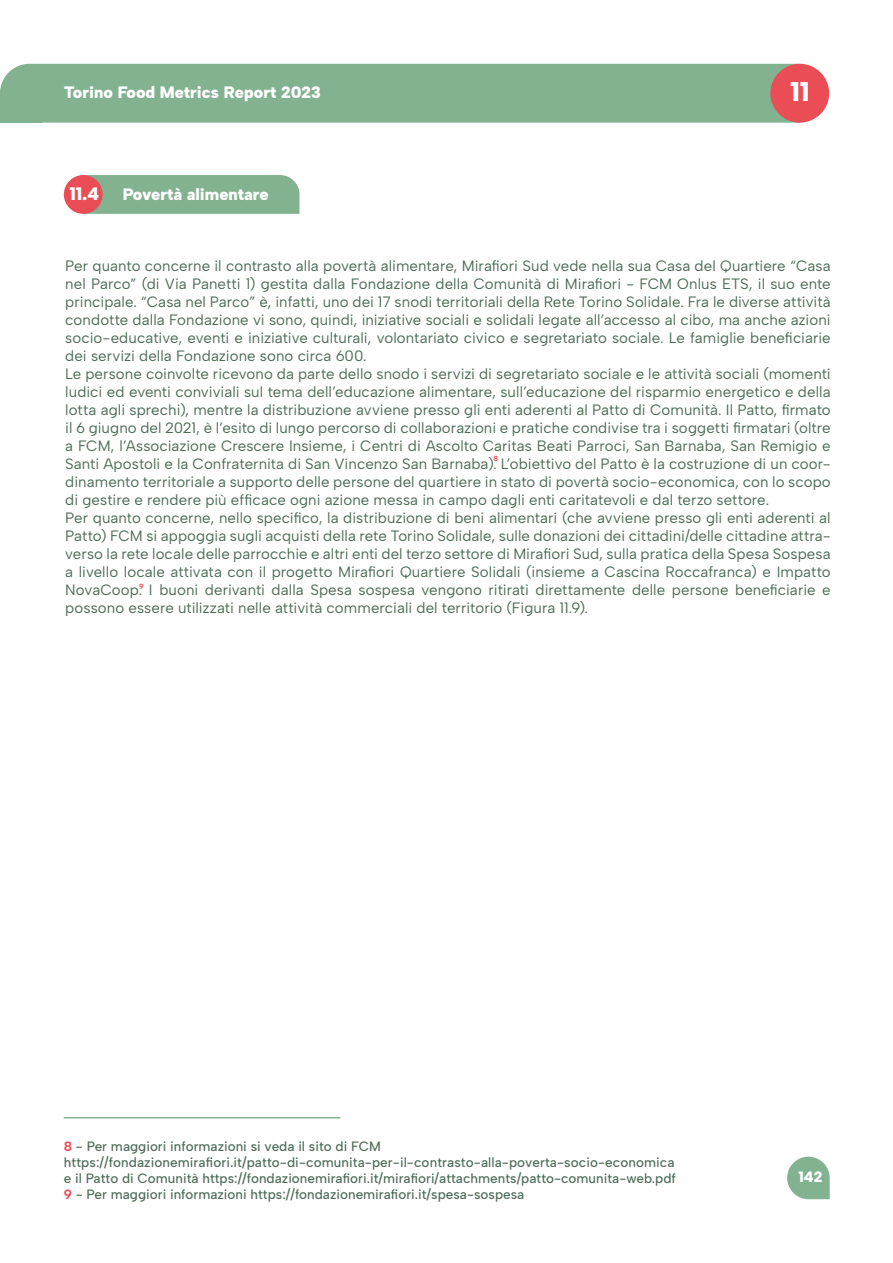
<style>
.page{position:relative;width:893px;height:1263px;background:#fff}
.page>*{position:absolute;margin:0;border:0;box-sizing:border-box;transform-origin:0 0}
.t1{font:900 27px "Albert Sans";color:#fff}
.t2{font:900 18px "Albert Sans";color:#fff}
.t3{font:900 16.5px "Albert Sans";color:#fff}
.t4{font:15px/18px "Albert Sans";letter-spacing:.005em;color:#4e6c56}
.t5{font:900 15px "Albert Sans";color:#fff}
.t6{font:500 13.5px/16.2px "Albert Sans";color:#4e6c56}
.t7{font:700 7.5px "Albert Sans";color:#ea4d56}
.s1{font-weight:700;color:#ea4d56}
</style>
<div class="page">
<div style="left:0;top:64px;width:794px;height:59px;background:#83b291"></div>
<div style="left:770px;top:64px;width:59px;height:59px;background:#ea4d56;border-radius:50%"></div>
<div style="left:0;top:93px;width:42px;height:30px;background:#83b291"></div>
<div style="left:88px;top:175px;width:211px;height:39px;background:#83b291"></div>
<div style="left:64px;top:175px;width:39px;height:39px;background:#ea4d56;border-radius:50%"></div>
<hr style="left:64px;top:1117px;width:276px;height:1px;background:#83b291">
<svg style="left:787px;top:1157px;width:43px;height:42px;background:#97bea3"></svg>
<p class="t3" style="left:64px;top:82px;width:259px">Torino Food Metrics Report 2023</p>
<h1 class="t1" style="left:790px;top:75px;width:21px">11</h1>
<p class="t2" style="left:69px;top:182px;width:31px">11.4</p>
<p class="t3" style="left:123px;top:184px;width:147px">Povertà alimentare</p>
<p class="t4" style="left:65px;top:257px;width:767px">Per quanto concerne il contrasto alla povertà alimentare, Mirafiori Sud vede nella sua Casa del Quartiere “Casa nel Parco” (di Via Panetti 1) gestita dalla Fondazione della Comunità di Mirafiori - FCM Onlus ETS, il suo ente principale. “Casa nel Parco” è, infatti, uno dei 17 snodi territoriali della Rete Torino Solidale. Fra le diverse attività condotte dalla Fondazione vi sono, quindi, iniziative sociali e solidali legate all’accesso al cibo, ma anche azioni socio-educative, eventi e iniziative culturali, volontariato civico e segretariato sociale. Le famiglie beneficiarie dei servizi della Fondazione sono circa 600.<br>Le persone coinvolte ricevono da parte dello snodo i servizi di segretariato sociale e le attività sociali (momenti ludici ed eventi conviviali sul tema dell’educazione alimentare, sull’educazione del risparmio energetico e della lotta agli sprechi), mentre la distribuzione avviene presso gli enti aderenti al Patto di Comunità. Il Patto, firmato il 6 giugno del 2021, è l’esito di lungo percorso di collaborazioni e pratiche condivise tra i soggetti firmatari (oltre a FCM, l’Associazione Crescere Insieme, i Centri di Ascolto Caritas Beati Parroci, San Barnaba, San Remigio e Santi Apostoli e la Confraternita di San Vincenzo San Barnaba). L’obiettivo del Patto è la costruzione di un coor&shy;dinamento territoriale a supporto delle persone del quartiere in stato di povertà socio-economica, con lo scopo di gestire e rendere più efficace ogni azione messa in campo dagli enti caritatevoli e dal terzo settore.<br>Per quanto concerne, nello specifico, la distribuzione di beni alimentari (che avviene presso gli enti aderenti al Patto) FCM si appoggia sugli acquisti della rete Torino Solidale, sulle donazioni dei cittadini/delle cittadine attra&shy;verso la rete locale delle parrocchie e altri enti del terzo settore di Mirafiori Sud, sulla pratica della Spesa Sospesa a livello locale attivata con il progetto Mirafiori Quartiere Solidali (insieme a Cascina Roccafranca) e Impatto NovaCoop. I buoni derivanti dalla Spesa sospesa vengono ritirati direttamente delle persone beneficiarie e possono essere utilizzati nelle attività commerciali del territorio (Figura 11.9).</p>
<p class="t7" style="left:493px;top:454px;width:6px">8</p>
<p class="t7" style="left:139px;top:581px;width:6px">9</p>
<p class="t6" style="left:64px;top:1138px;width:614px"><span class="s1">8</span> - Per maggiori informazioni si veda il sito di FCM https://fondazionemirafiori.it/patto-di-comunita-per-il-contrasto-alla-poverta-socio-economica e il Patto di Comunità https://fondazionemirafiori.it/mirafiori/attachments/patto-comunita-web.pdf <span class="s1">9</span> - Per maggiori informazioni https://fondazionemirafiori.it/spesa-sospesa</p>
<p class="t5" style="left:798px;top:1168px;width:25px">142</p>
</div>
